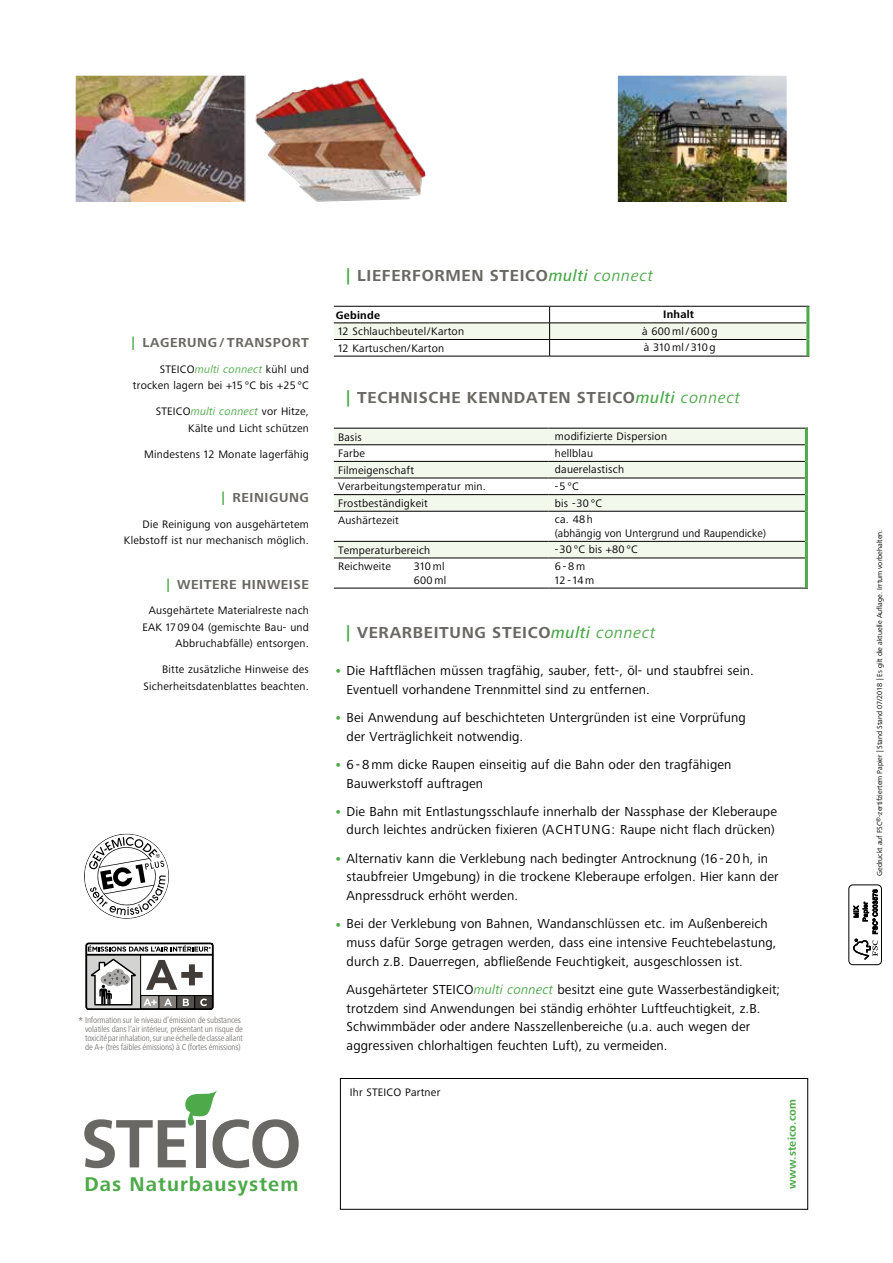
<style>
.page{position:relative;width:893px;height:1263px;background:#fff}
.page>*{position:absolute;margin:0;border:0;box-sizing:border-box;transform-origin:0 0}
.t1{font:700 20.55px "Frutiger Next LTW1 G";letter-spacing:.05em;color:#4da94a}
.t2{font:700 16.5px "Frutiger Next LTW1 G";letter-spacing:.04em;color:#6a6864}
._1_2_Copy_normal_Ein{font:13.5px/18.8px "Frutiger Next LTW1 G";letter-spacing:.01em;color:#000}
.t3{font:700 13.5px "Frutiger Next LTW1 G";letter-spacing:.04em;color:#6a6864}
.t4{font:condensed 12px "Frutiger Next LTW1 G";color:#7d7a78}
._2_0_Copy_normal_Mar{font:11.25px/16.5px "Frutiger Next LTW1 G";letter-spacing:.02em;color:#000;text-align:right}
._3_0_Table_small{font:11.25px/13.5px "Frutiger Next LTW1 G";letter-spacing:.02em;color:#000}
.t5{font:700 11.25px "Frutiger Next LTW1 G";letter-spacing:.02em;color:#4da94a}
._3_0_Table_small_Kop{font:700 11.25px "Frutiger Next LTW1 G";letter-spacing:.02em;color:#000}
.t6{font:condensed 9px/9px "Frutiger Next LTW1 G";letter-spacing:-.02em;color:#7d7a78}
.t7{font:7.5px "Frutiger Next LTW1 G";color:#000}
.s1{color:#4da94a}
.s2{font-style:italic;color:#4da94a}
.s3{font-weight:500;font-style:italic;color:#4da94a}
.s4{font-weight:400;font-style:italic;color:#4da94a}
.s5{font-size:16.5px;color:#4da94a}
</style>
<div class="page">
<div style="left:848px;top:884px;width:34px;height:81px;border:1px solid #000;border-radius:4px"></div>
<svg style="left:853px;top:889px;width:25px;height:71px"></svg>
<img style="left:257px;top:78px;width:167px;height:123px">
<img style="left:76px;top:76px;width:168px;height:125px">
<div style="left:74px;top:74px;width:172px;height:129px;border:1px solid #fff"></div>
<img style="left:619px;top:76px;width:167px;height:125px">
<div style="left:617px;top:74px;width:171px;height:129px;border:1px solid #fff"></div>
<hr style="left:334px;top:356px;width:216px;height:1px;background:#000">
<hr style="left:806px;top:306px;width:3px;height:17px;background:#4da94a">
<svg style="left:334px;top:306px;width:474px;height:50px"></svg>
<hr style="left:550px;top:356px;width:259px;height:1px;background:#000">
<hr style="left:806px;top:323px;width:3px;height:16px;background:#4da94a">
<hr style="left:806px;top:339px;width:3px;height:17px;background:#4da94a">
<svg style="left:334px;top:429px;width:471px;height:129px;fill:#f3f8ed"></svg>
<hr style="left:334px;top:428px;width:215px;height:1px;background:#000">
<hr style="left:549px;top:428px;width:259px;height:1px;background:#000">
<hr style="left:334px;top:444px;width:215px;height:1px;background:#000">
<hr style="left:549px;top:444px;width:256px;height:1px;background:#000">
<hr style="left:334px;top:461px;width:215px;height:1px;background:#000">
<hr style="left:334px;top:478px;width:215px;height:1px;background:#000">
<hr style="left:549px;top:478px;width:256px;height:1px;background:#000">
<hr style="left:334px;top:494px;width:215px;height:1px;background:#000">
<hr style="left:549px;top:494px;width:256px;height:1px;background:#000">
<hr style="left:334px;top:511px;width:215px;height:1px;background:#000">
<hr style="left:549px;top:511px;width:256px;height:1px;background:#000">
<hr style="left:334px;top:541px;width:215px;height:1px;background:#000">
<hr style="left:549px;top:541px;width:256px;height:1px;background:#000">
<hr style="left:334px;top:558px;width:215px;height:1px;background:#000">
<hr style="left:549px;top:558px;width:256px;height:1px;background:#000">
<hr style="left:334px;top:588px;width:215px;height:1px;background:#000">
<hr style="left:549px;top:588px;width:259px;height:1px;background:#000">
<hr style="left:805px;top:428px;width:3px;height:17px;background:#4da94a">
<hr style="left:805px;top:445px;width:3px;height:16px;background:#4da94a">
<hr style="left:805px;top:478px;width:3px;height:17px;background:#4da94a">
<hr style="left:805px;top:495px;width:3px;height:16px;background:#4da94a">
<hr style="left:805px;top:511px;width:3px;height:30px;background:#4da94a">
<hr style="left:805px;top:541px;width:3px;height:17px;background:#4da94a">
<hr style="left:805px;top:558px;width:3px;height:30px;background:#4da94a">
<hr style="left:549px;top:461px;width:256px;height:1px;background:#000">
<hr style="left:805px;top:461px;width:3px;height:17px;background:#4da94a">
<svg style="left:86px;top:943px;width:127px;height:67px"></svg>
<svg style="left:84px;top:833px;width:85px;height:86px"></svg>
<svg style="left:84px;top:1090px;width:215px;height:78px"></svg>
<div style="left:340px;top:1078px;width:468px;height:131px;border:1px solid #000"></div>
<p class="t3" style="left:132px;top:335px;width:179px"><span class="s1">|</span> LAGERUNG / TRANSPORT</p>
<p class="_2_0_Copy_normal_Mar" style="left:133px;top:361px;width:178px">STEICO<span class="s2">multi connect</span> kühl und trocken lagern bei +15 °C bis +25 °C</p>
<p class="_2_0_Copy_normal_Mar" style="left:156px;top:403px;width:155px">STEICO<span class="s2">multi connect</span> vor Hitze,<br>Kälte und Licht schützen</p>
<p class="_2_0_Copy_normal_Mar" style="left:144px;top:446px;width:166px">Mindestens 12 Monate lagerfähig</p>
<p class="t3" style="left:222px;top:490px;width:89px"><span class="s1">|</span> REINIGUNG</p>
<p class="_2_0_Copy_normal_Mar" style="left:124px;top:516px;width:187px">Die Reinigung von ausgehärtetem<br>Klebstoff ist nur mechanisch möglich.</p>
<p class="t3" style="left:167px;top:577px;width:144px"><span class="s1">|</span> WEITERE HINWEISE</p>
<p class="_2_0_Copy_normal_Mar" style="left:142px;top:603px;width:168px">Ausgehärtete Materialreste nach<br>EAK 17 09 04 (gemischte Bau- und<br>Abbruchabfälle) entsorgen.</p>
<p class="_2_0_Copy_normal_Mar" style="left:144px;top:661px;width:167px">Bitte zusätzliche Hinweise des<br>Sicherheitsdatenblattes beachten.</p>
<p class="t6" style="left:85px;top:1016px;width:159px">Information sur le niveau d’émission de substances volatiles dans l’air intérieur, présentant un risque de toxicité par inhalation, sur une échelle de classe allant de A+ (très faibles émissions) à C (fortes émissions)</p>
<p class="t4" style="left:78px;top:1014px;width:6px">*</p>
<h1 class="t1" style="left:85px;top:1172px;width:215px">Das Naturbausystem</h1>
<p class="t2" style="left:347px;top:266px;width:308px"><span class="s1">|</span> LIEFERFORMEN STEICO<span class="s3">multi</span> <span class="s4">connect</span></p>
<p class="_3_0_Table_small_Kop" style="left:336px;top:308px;width:46px">Gebinde</p>
<p class="_3_0_Table_small_Kop" style="left:663px;top:308px;width:32px">Inhalt</p>
<p class="_3_0_Table_small" style="left:338px;top:325px;width:127px">12 Schlauchbeutel/Karton</p>
<p class="_3_0_Table_small" style="left:642px;top:324px;width:77px">à 600 ml / 600 g</p>
<p class="_3_0_Table_small" style="left:338px;top:342px;width:108px">12 Kartuschen/Karton</p>
<p class="_3_0_Table_small" style="left:644px;top:341px;width:73px">à 310 ml / 310 g</p>
<p class="t2" style="left:347px;top:388px;width:395px"><span class="s1">|</span> TECHNISCHE KENNDATEN STEICO<span class="s3">multi</span> <span class="s4">connect</span></p>
<p class="_3_0_Table_small" style="left:338px;top:430px;width:25px">Basis</p>
<p class="_3_0_Table_small" style="left:555px;top:430px;width:114px">modifizierte Dispersion</p>
<p class="_3_0_Table_small" style="left:338px;top:447px;width:28px">Farbe</p>
<p class="_3_0_Table_small" style="left:555px;top:446px;width:40px">hellblau</p>
<p class="_3_0_Table_small" style="left:338px;top:464px;width:78px">Filmeigenschaft</p>
<p class="_3_0_Table_small" style="left:555px;top:463px;width:71px">dauerelastisch</p>
<p class="_3_0_Table_small" style="left:338px;top:480px;width:149px">Verarbeitungstemperatur min.</p>
<p class="_3_0_Table_small" style="left:555px;top:480px;width:25px">-5°C</p>
<p class="_3_0_Table_small" style="left:338px;top:497px;width:91px">Frostbeständigkeit</p>
<p class="_3_0_Table_small" style="left:555px;top:496px;width:49px">bis -30 °C</p>
<p class="_3_0_Table_small" style="left:338px;top:513px;width:62px">Aushärtezeit</p>
<p class="_3_0_Table_small" style="left:555px;top:513px;width:213px">ca. 48 h<br>(abhängig von Untergrund und Raupendicke)</p>
<p class="_3_0_Table_small" style="left:338px;top:544px;width:94px">Temperaturbereich</p>
<p class="_3_0_Table_small" style="left:555px;top:543px;width:84px">-30 °C bis +80 °C</p>
<p class="_3_0_Table_small" style="left:338px;top:560px;width:54px">Reichweite</p>
<p class="_3_0_Table_small" style="left:414px;top:560px;width:32px">310 ml</p>
<p class="_3_0_Table_small" style="left:414px;top:574px;width:34px">600 ml</p>
<p class="_3_0_Table_small" style="left:555px;top:560px;width:32px">6-8m</p>
<p class="_3_0_Table_small" style="left:555px;top:573px;width:41px">12-14m</p>
<p class="t2" style="left:347px;top:623px;width:310px"><span class="s1">|</span> VERARBEITUNG STEICO<span class="s3">multi</span> <span class="s4">connect</span></p>
<p class="_1_2_Copy_normal_Ein" style="left:347px;top:662px;width:409px;text-indent:-13px"><span class="s5">•</span> Die Haftflächen müssen tragfähig, sauber, fett-, öl- und staubfrei sein.<br>Eventuell vorhandene Trennmittel sind zu entfernen.</p>
<p class="_1_2_Copy_normal_Ein" style="left:347px;top:708px;width:401px;text-indent:-13px"><span class="s5">•</span> Bei Anwendung auf beschichteten Untergründen ist eine Vorprüfung der Verträglichkeit notwendig.</p>
<p class="_1_2_Copy_normal_Ein" style="left:347px;top:755px;width:386px;text-indent:-13px"><span class="s5">•</span> 6 - 8 mm dicke Raupen einseitig auf die Bahn oder den tragfähigen<br>Bauwerkstoff auftragen</p>
<p class="_1_2_Copy_normal_Ein" style="left:334px;top:802px;width:445px;text-align:right"><span class="s5">•</span> Die Bahn mit Entlastungsschlaufe innerhalb der Nassphase der Kleberaupe durch leichtes andrücken fixieren (ACHTUNG: Raupe nicht flach drücken)</p>
<p class="_1_2_Copy_normal_Ein" style="left:347px;top:849px;width:434px;text-indent:-13px"><span class="s5">•</span> Alternativ kann die Verklebung nach bedingter Antrocknung (16 - 20 h, in staubfreier Umgebung) in die trockene Kleberaupe erfolgen. Hier kann der<br>Anpressdruck erhöht werden.</p>
<p class="_1_2_Copy_normal_Ein" style="left:347px;top:915px;width:431px;text-indent:-13px"><span class="s5">•</span> Bei der Verklebung von Bahnen, Wandanschlüssen etc. im Außenbereich muss dafür Sorge getragen werden, dass eine intensive Feuchtebelastung, durch z.B. Dauerregen, abfließende Feuchtigkeit, ausgeschlossen ist.</p>
<p class="_1_2_Copy_normal_Ein" style="left:347px;top:980px;width:435px">Ausgehärteter STEICO<span class="s2">multi connect</span> besitzt eine gute Wasserbeständigkeit; trotzdem sind Anwendungen bei ständig erhöhter Luftfeuchtigkeit, z.B.<br>Schwimmbäder oder andere Nasszellenbereiche (u.a. auch wegen der aggressiven chlorhaltigen feuchten Luft), zu vermeiden.</p>
<p class="_2_0_Copy_normal_Mar" style="left:350px;top:1084px;width:92px">Ihr STEICO Partner</p>
<p class="t5" style="left:786px;top:1189px;width:92px;rotate:-90deg">www.steico.com</p>
<p class="t7" style="left:875px;top:876px;width:348px;rotate:-90deg">Gedruckt auf FSC<sup>®</sup>-zertifziertem Papier | Stand Stand 07/2018 | Es gilt die aktuelle Auflage. Irrtum vorbehalten.</p>
</div>
